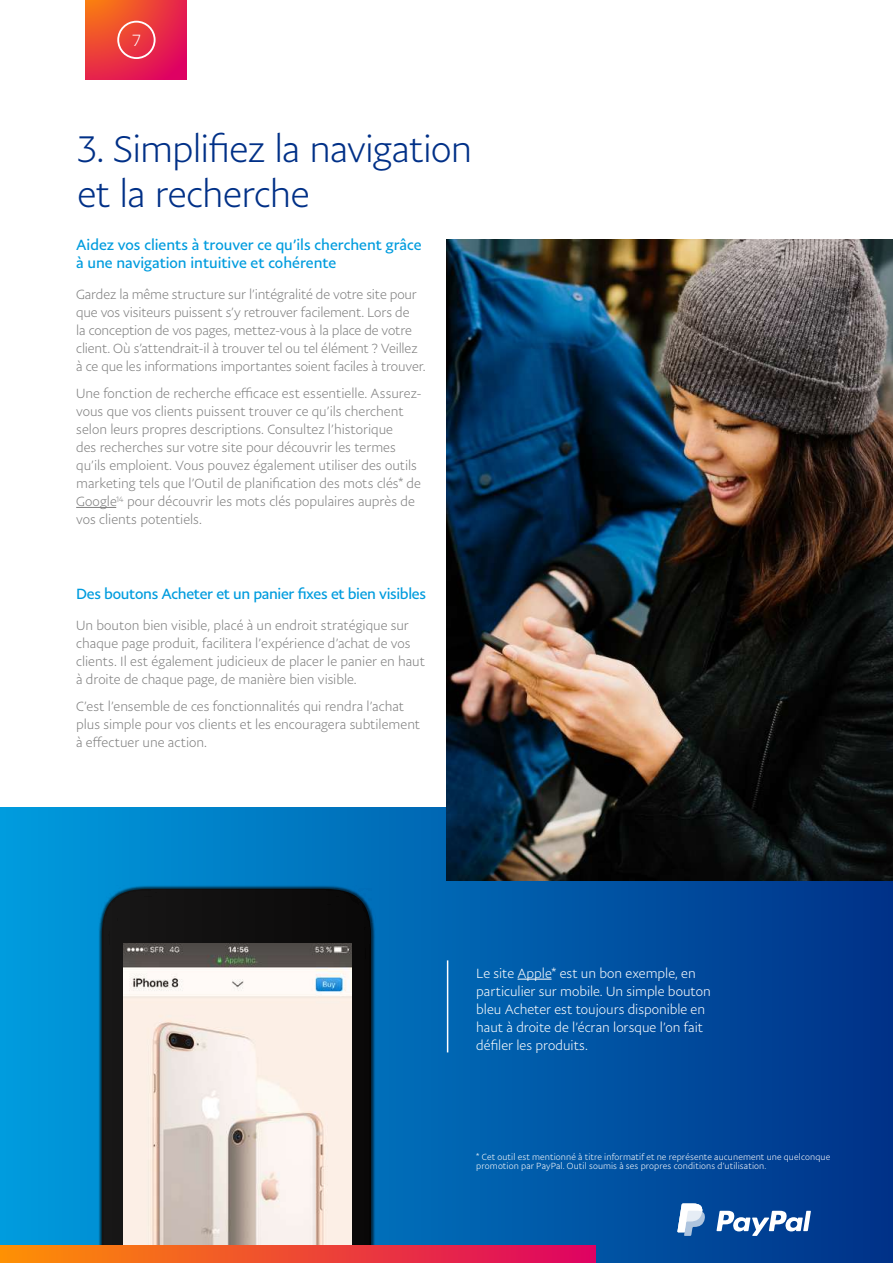
<style>
.page{position:relative;width:893px;height:1263px;background:#fff}
.page>*{position:absolute;margin:0;border:0;box-sizing:border-box;transform-origin:0 0}
.t1{font:300 37.5px/45px "Pay Pal Sans Big";letter-spacing:-.02em;color:#003087}
.t2{font:300 16.5px "Pay Pal Sans Big";color:#fff}
.t3{font:15px/18px "Pay Pal Sans Big";letter-spacing:-.01em;color:#009cde}
.t4{font:300 13.5px/18px "Pay Pal Sans Big";letter-spacing:-.005em;color:#808080}
.t5{font:300 13.5px/18px "Pay Pal Sans Big";color:#fff}
.t6{font:300 9px/9px "Pay Pal Sans Big";letter-spacing:.015em;color:#fff}
</style>
<div class="page">
<div style="left:0;top:808px;width:893px;height:454px;background:linear-gradient(to right,#009cde,#003187)"></div>
<img style="left:446px;top:239px;width:447px;height:641px">
<img style="left:98px;top:885px;width:277px;height:360px">
<img style="left:102px;top:889px;width:269px;height:356px">
<img style="left:124px;top:943px;width:227px;height:302px">
<img style="left:150px;top:1220px;width:175px;height:25px">
<svg style="left:133px;top:1149px;width:182px;height:21px"></svg>
<img style="left:124px;top:988px;width:226px;height:155px">
<hr style="left:76px;top:507px;width:40px;height:1px;background:#808080">
<hr style="left:518px;top:979px;width:33px;height:1px;background:#fff">
<hr style="left:447px;top:960px;width:1px;height:92px;background:#fff">
<svg style="left:716px;top:1211px;width:95px;height:25px"></svg>
<svg style="left:677px;top:1203px;width:28px;height:33px"></svg>
<div style="left:0;top:1245px;width:595px;height:18px;background:linear-gradient(to right,#fe9103,#de0162)"></div>
<svg style="left:86px;top:0;width:101px;height:80px;background:#e93742"></svg>
<div style="left:117px;top:21px;width:39px;height:38px;border:2px solid #fff;border-radius:50%"></div>
<p class="t2" style="left:132px;top:30px;width:10px">7</p>
<h1 class="t1" style="left:78px;top:126px;width:396px">3. Simplifiez la navigation et la recherche</h1>
<p class="t3" style="left:76px;top:236px;width:347px">Aidez vos clients à trouver ce qu’ils cherchent grâce à une navigation intuitive et cohérente</p>
<p class="t4" style="left:76px;top:285px;width:351px">Gardez la même structure sur l’intégralité de votre site pour que vos visiteurs puissent s’y retrouver facilement. Lors de<br>la conception de vos pages, mettez-vous à la place de votre client. Où s’attendrait-il à trouver tel ou tel élément ? Veillez à ce que les informations importantes soient faciles à trouver.</p>
<p class="t4" style="left:76px;top:384px;width:347px">Une fonction de recherche efficace est essentielle. Assurez&shy;vous que vos clients puissent trouver ce qu’ils cherchent selon leurs propres descriptions. Consultez l’historique<br>des recherches sur votre site pour découvrir les termes qu’ils emploient. Vous pouvez également utiliser des outils marketing tels que l’Outil de planification des mots clés* de Google<sup>14</sup> pour découvrir les mots clés populaires auprès de vos clients potentiels.</p>
<p class="t3" style="left:76px;top:584px;width:352px">Des boutons Acheter et un panier fixes et bien visibles</p>
<p class="t4" style="left:76px;top:616px;width:350px">Un bouton bien visible, placé à un endroit stratégique sur chaque page produit, facilitera l’expérience d’achat de vos clients. Il est également judicieux de placer le panier en haut à droite de chaque page, de manière bien visible.</p>
<p class="t4" style="left:76px;top:697px;width:346px">C’est l’ensemble de ces fonctionnalités qui rendra l’achat plus simple pour vos clients et les encouragera subtilement à effectuer une action.</p>
<p class="t5" style="left:476px;top:964px;width:236px">Le site Apple* est un bon exemple, en particulier sur mobile. Un simple bouton bleu Acheter est toujours disponible en haut à droite de l’écran lorsque l’on fait défiler les produits.</p>
<p class="t6" style="left:476px;top:1152px;width:355px">* Cet outil est mentionné à titre informatif et ne représente aucunement une quelconque promotion par PayPal. Outil soumis à ses propres conditions d’utilisation.</p>
</div>
